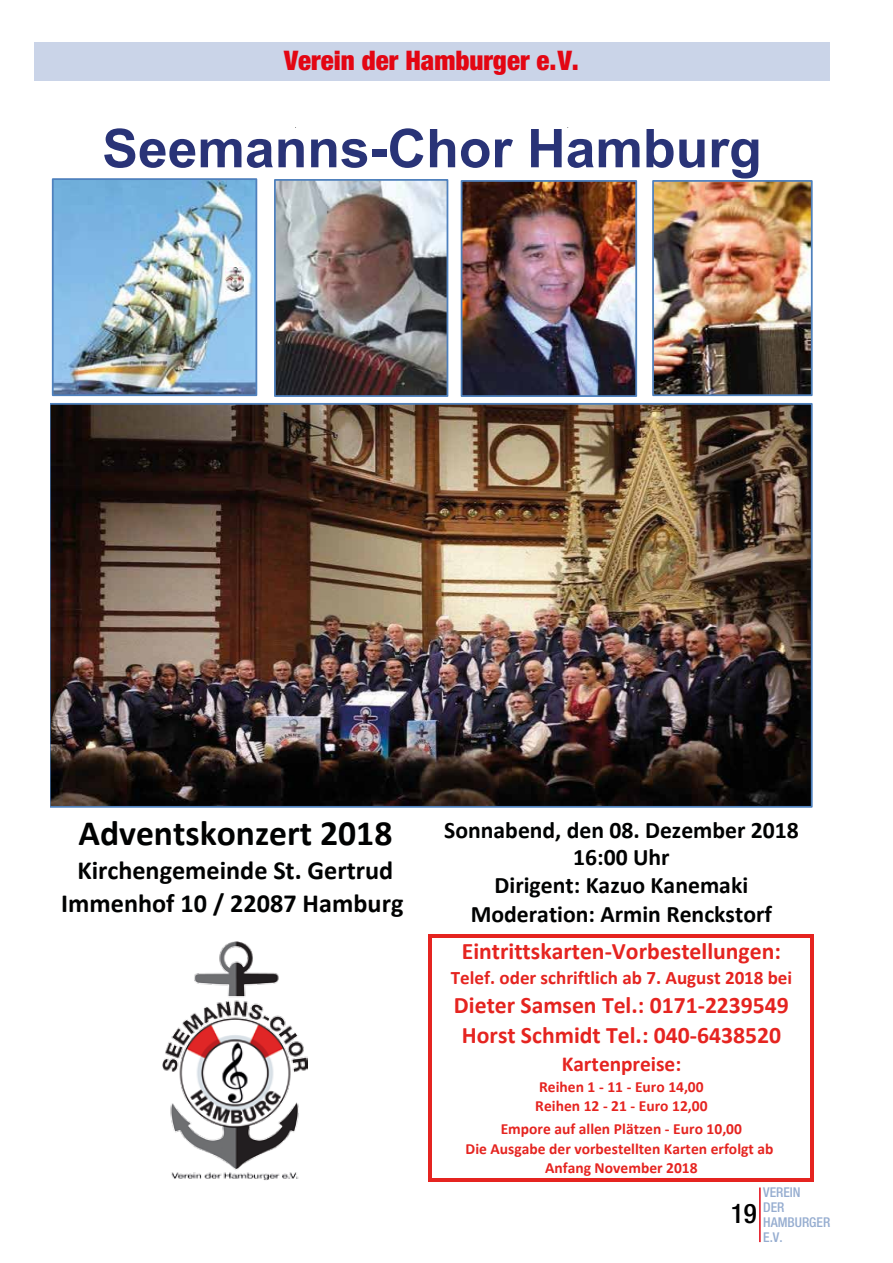
<style>
.page{position:relative;width:893px;height:1263px;background:#fff}
.page>*{position:absolute;margin:0;border:0;box-sizing:border-box;transform-origin:0 0}
.t1{font:700 53.4px "Arial";color:#293377}
.t2{font:700 35.7px "Calibri";color:#010202}
.t3{font:900 condensed 27px "Helvetica Neue";color:#e30613}
.t4{font:500 condensed 27px "Helvetica Neue";color:#000}
.t5{font:700 26.25px/33.2px "Calibri";color:#010202;text-align:center}
.t6{font:700 23.7px/30.2px "Calibri";color:#e52420;text-align:center}
.t7{font:700 23.7px/28.5px "Calibri";color:#010202;text-align:center}
.t8{font:700 21.45px "Calibri";color:#e52420}
.t9{font:700 19.05px "Calibri";color:#e52420}
.t10{font:700 15.45px/19.6px "Calibri";color:#e52420}
.t11{font:500 condensed 13.5px/15px "Helvetica Neue";color:#96add0}
</style>
<div class="page">
<div style="left:34px;top:43px;width:795px;height:38px;background:#cad4e8"></div>
<hr style="left:759px;top:1187px;width:2px;height:55px;background:#e30613">
<hr style="left:428px;top:934px;width:4px;height:247px;background:#e52420">
<hr style="left:810px;top:937px;width:3px;height:244px;background:#e52420">
<hr style="left:432px;top:934px;width:381px;height:3px;background:#e52420">
<hr style="left:432px;top:1178px;width:381px;height:3px;background:#e52420">
<img style="left:55px;top:181px;width:199px;height:212px">
<div style="left:52px;top:178px;width:205px;height:218px;border:2px solid #4f81bd"></div>
<img style="left:51px;top:403px;width:761px;height:405px">
<img style="left:464px;top:183px;width:170px;height:211px">
<div style="left:461px;top:180px;width:176px;height:217px;border:2px solid #4f81bd"></div>
<img style="left:655px;top:183px;width:154px;height:210px">
<div style="left:652px;top:180px;width:160px;height:216px;border:2px solid #4f81bd"></div>
<img style="left:226px;top:267px;width:18px;height:25px">
<img style="left:277px;top:182px;width:168px;height:212px">
<div style="left:274px;top:179px;width:174px;height:218px;border:2px solid #4f81bd"></div>
<img style="left:162px;top:941px;width:145px;height:239px">
<h3 class="t3" style="left:284px;top:44px;width:296px">Verein der Hamburger e.V.</h3>
<h1 class="t1" style="left:102px;top:113px;width:661px">Seemanns-Chor Hamburg</h1>
<h2 class="t2" style="left:78px;top:810px;width:315px">Adventskonzert 2018</h2>
<h3 class="t7" style="left:444px;top:815px;width:356px">Sonnabend, den 08. Dezember 2018</h3>
<h3 class="t5" style="left:61px;top:854px;width:344px">Kirchengemeinde St. Gertrud<br>Immenhof 10 / 22087 Hamburg</h3>
<h3 class="t7" style="left:471px;top:843px;width:303px">16:00 Uhr<br>Dirigent: Kazuo Kanemaki<br>Moderation: Armin Renckstorf</h3>
<h3 class="t6" style="left:462px;top:936px;width:321px">Eintrittskarten-Vorbestellungen:</h3>
<p class="t9" style="left:451px;top:965px;width:343px">Telef. oder schriftlich ab 7. August 2018 bei</p>
<h3 class="t6" style="left:454px;top:990px;width:336px">Dieter Samsen Tel.: 0171-2239549<br>Horst Schmidt Tel.: 040-6438520</h3>
<h3 class="t8" style="left:562px;top:1050px;width:121px">Kartenpreise:</h3>
<p class="t10" style="left:535px;top:1077px;width:174px">Reihen 1 - 11 - Euro 14,00<br>Reihen 12 - 21 - Euro 12,00</p>
<p class="t10" style="left:466px;top:1119px;width:309px;text-align:center">Empore auf allen Plätzen - Euro 10,00<br>Die Ausgabe der vorbestellten Karten erfolgt ab<br>Anfang November 2018</p>
<p class="t11" style="left:763px;top:1184px;width:69px">VEREIN<br>DER<br>HAMBURGER<br>E.V.</p>
<h3 class="t4" style="left:731px;top:1198px;width:27px">19</h3>
</div>
